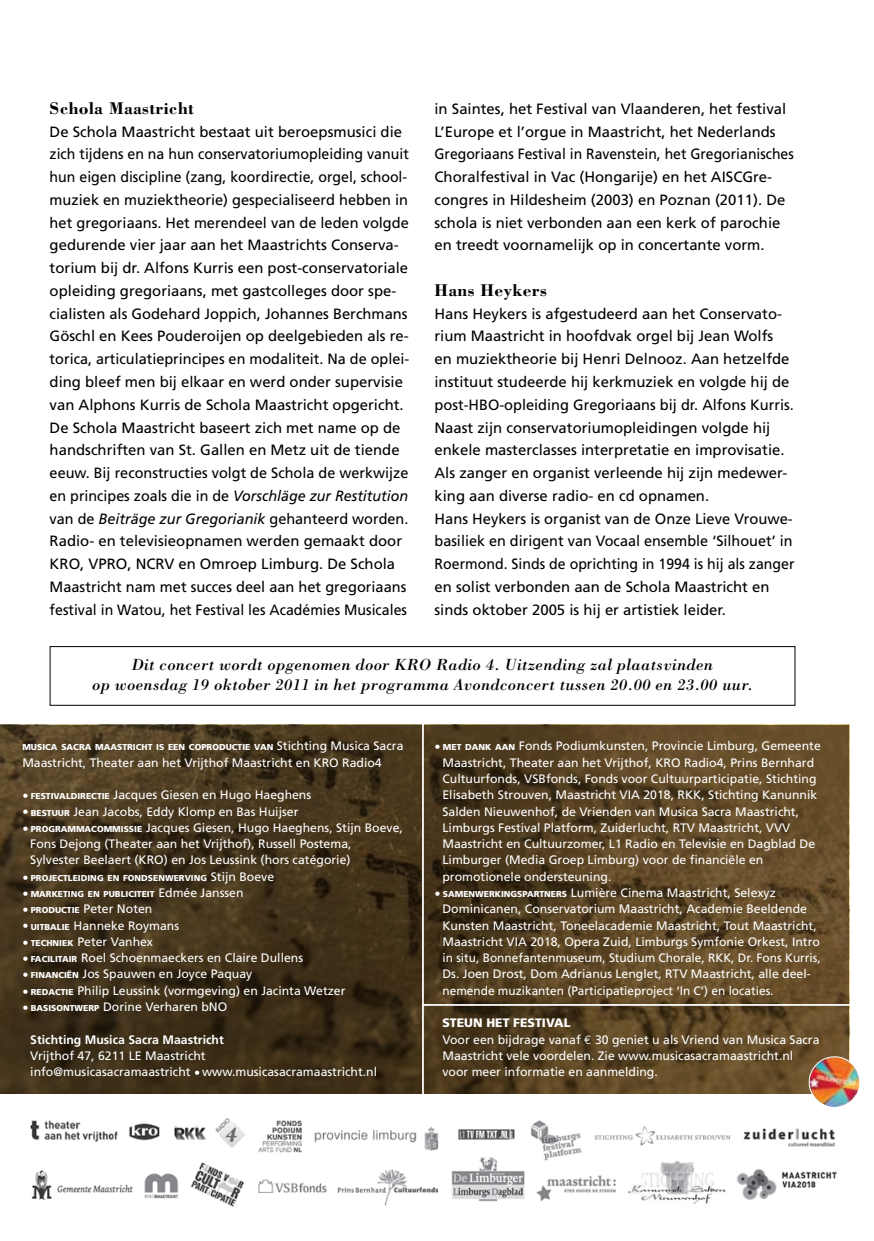
<style>
.page{position:relative;width:874px;height:1241px;background:#fff}
.page>*{position:absolute;margin:0;border:0;box-sizing:border-box;transform-origin:0 0}
.t1{font:700 17.5px "Bodoni";letter-spacing:.02em;color:#000}
.t2{font:italic 16.62px/19.9px "Bodoni";letter-spacing:.02em;color:#000;text-align:center}
.t3{font:14.88px/22.8px "Frutiger";color:#000}
.t4{font:12.25px/16.3px "Frutiger";color:#fff}
.t5{font:700 12.25px "Frutiger";color:#fff}
.t6{font:900 8.58px "Frutiger";color:#fff}
.s1{font-style:italic}
.s2{font-weight:400;font-size:12.25px}
.s3{font-weight:900}
.s4{font-weight:900;font-size:8.58px}
.s5{font-size:12.25px}
.s6{font-family:"Euro Mono"}
</style>
<div class="page">
<div style="left:50px;top:646px;width:745px;height:59px;border:1px solid #000"></div>
<svg style="left:0;top:724px;width:848px;height:369px;background:#4d3b1f"></svg>
<hr style="left:422px;top:720px;width:1px;height:380px;background:#fff">
<hr style="left:423px;top:1003px;width:436px;height:2px;background:#fff">
<img style="left:805px;top:1053px;width:55px;height:54px">
<img style="left:30px;top:1118px;width:807px;height:89px">
<p class="t1" style="left:50px;top:97px;width:146px">Schola Maastricht</p>
<p class="t3" style="left:50px;top:120px;width:361px">De Schola Maastricht bestaat uit beroepsmusici die zich tijdens en na hun conservatoriumopleiding vanuit hun eigen discipline (zang, koordirectie, orgel, school&shy;muziek en muziektheorie) gespecialiseerd hebben in het gregoriaans. Het merendeel van de leden volgde gedurende vier jaar aan het Maastrichts Conserva&shy;torium bij dr. Alfons Kurris een post-conservatoriale opleiding gregoriaans, met gastcolleges door spe&shy;cialisten als Godehard Joppich, Johannes Berchmans Göschl en Kees Pouderoijen op deelgebieden als re&shy;torica, articulatieprincipes en modaliteit. Na de oplei&shy;ding bleef men bij elkaar en werd onder supervisie van Alphons Kurris de Schola Maastricht opgericht.<br>De Schola Maastricht baseert zich met name op de handschriften van St. Gallen en Metz uit de tiende eeuw. Bij reconstructies volgt de Schola de werkwijze en principes zoals die in de <span class="s1">Vorschläge zur Restitution </span>van de <span class="s1">Beiträge zur Gregorianik</span> gehanteerd worden.<br>Radio- en televisieopnamen werden gemaakt door KRO, VPRO, NCRV en Omroep Limburg. De Schola Maastricht nam met succes deel aan het gregoriaans festival in Watou, het Festival les Académies Musicales</p>
<p class="t3" style="left:434px;top:97px;width:360px">in Saintes, het Festival van Vlaanderen, het festival L’Europe et l’orgue in Maastricht, het Nederlands Gregoriaans Festival in Ravenstein, het Gregorianisches Choralfestival in Vac (Hongarije) en het AISCGre&shy;congres in Hildesheim (2003) en Poznan (2011). De schola is niet verbonden aan een kerk of parochie en treedt voornamelijk op in concertante vorm.</p>
<p class="t1" style="left:434px;top:279px;width:114px">Hans Heykers</p>
<p class="t3" style="left:434px;top:302px;width:361px">Hans Heykers is afgestudeerd aan het Conservato&shy;rium Maastricht in hoofdvak orgel bij Jean Wolfs<br>en muziektheorie bij Henri Delnooz. Aan hetzelfde instituut studeerde hij kerkmuziek en volgde hij de post-HBO-opleiding Gregoriaans bij dr. Alfons Kurris.<br>Naast zijn conservatoriumopleidingen volgde hij enkele masterclasses interpretatie en improvisatie.<br>Als zanger en organist verleende hij zijn medewer&shy;king aan diverse radio- en cd opnamen.<br>Hans Heykers is organist van de Onze Lieve Vrouwe&shy;basiliek en dirigent van Vocaal ensemble ‘Silhouet’ in Roermond. Sinds de oprichting in 1994 is hij als zanger en solist verbonden aan de Schola Maastricht en sinds oktober 2005 is hij er artistiek leider.</p>
<p class="t2" style="left:92px;top:654px;width:662px">Dit concert wordt opgenomen door KRO Radio 4. Uitzending zal plaatsvinden<br>op woensdag 19 oktober 2011 in het programma Avondconcert tussen 20.00 en 23.00 uur.</p>
<p class="t6" style="left:22px;top:742px;width:382px">MUSICA SACRA MAASTRICHT IS EEN COPRODUCTIE VAN <span class="s2">Stichting Musica Sacra</span></p>
<p class="t4" style="left:22px;top:754px;width:361px">Maastricht, Theater aan het Vrijthof Maastricht en KRO Radio4</p>
<p class="t4" style="left:22px;top:786px;width:290px"><span class="s3">•</span> <span class="s4">FESTIVALDIRECTIE</span> Jacques Giesen en Hugo Haeghens</p>
<p class="t4" style="left:22px;top:802px;width:277px"><span class="s3">•</span> <span class="s4">BESTUUR</span> Jean Jacobs, Eddy Klomp en Bas Huijser</p>
<p class="t4" style="left:30px;top:819px;width:374px;text-indent:-8px"><span class="s3">•</span> <span class="s4">PROGRAMMACOMMISSIE</span> Jacques Giesen, Hugo Haeghens, Stijn Boeve,<br>Fons Dejong (Theater aan het Vrijthof), Russell Postema,<br>Sylvester Beelaert (KRO) en Jos Leussink (hors catégorie)</p>
<p class="t6" style="left:22px;top:872px;width:253px"><span class="s5">•</span> PROJECTLEIDING EN FONDSENWERVING <span class="s2">Stijn Boeve</span></p>
<p class="t6" style="left:22px;top:888px;width:222px"><span class="s5">•</span> MARKETING EN PUBLICITEIT <span class="s2">Edmée Janssen</span></p>
<p class="t4" style="left:22px;top:900px;width:131px"><span class="s3">•</span> <span class="s4">PRODUCTIE</span> Peter Noten</p>
<p class="t4" style="left:22px;top:916px;width:158px"><span class="s3">•</span> <span class="s4">UITBALIE</span> Hanneke Roymans</p>
<p class="t4" style="left:22px;top:933px;width:132px"><span class="s3">•</span> <span class="s4">TECHNIEK</span> Peter Vanhex</p>
<p class="t4" style="left:22px;top:949px;width:282px"><span class="s3">•</span> <span class="s4">FACILITAIR</span> Roel Schoenmaeckers en Claire Dullens</p>
<p class="t4" style="left:22px;top:965px;width:231px"><span class="s3">•</span> <span class="s4">FINANCIËN</span> Jos Spauwen en Joyce Paquay</p>
<p class="t4" style="left:22px;top:982px;width:324px"><span class="s3">•</span> <span class="s4">REDACTIE</span> Philip Leussink (vormgeving) en Jacinta Wetzer</p>
<p class="t4" style="left:22px;top:998px;width:206px"><span class="s3">•</span> <span class="s4">BASISONTWERP</span> Dorine Verharen bNO</p>
<p class="t5" style="left:30px;top:1031px;width:195px">Stichting Musica Sacra Maastricht</p>
<p class="t4" style="left:30px;top:1047px;width:348px">Vrijthof 47, 6211 LE Maastricht<br>info@musicasacramaastricht <span class="s3">•</span> www.musicasacramaastricht.nl</p>
<p class="t4" style="left:442px;top:737px;width:379px;text-indent:-8px"><span class="s3">•</span> <span class="s4">MET DANK AAN</span> Fonds Podiumkunsten, Provincie Limburg, Gemeente Maastricht, Theater aan het Vrijthof, KRO Radio4, Prins Bernhard Cultuurfonds, VSBfonds, Fonds voor Cultuurparticipatie, Stichting Elisabeth Strouven, Maastricht VIA 2018, RKK, Stichting Kanunnik Salden Nieuwenhof, de Vrienden van Musica Sacra Maastricht, Limburgs Festival Platform, Zuiderlucht, RTV Maastricht, VVV Maastricht en Cultuurzomer, L1 Radio en Televisie en Dagblad De Limburger (Media Groep Limburg) voor de financiële en promotionele ondersteuning.</p>
<p class="t4" style="left:442px;top:884px;width:379px;text-indent:-8px"><span class="s3">•</span> <span class="s4">SAMENWERKINGSPARTNERS</span> Lumière Cinema Maastricht, Selexyz Dominicanen, Conservatorium Maastricht, Academie Beeldende Kunsten Maastricht, Toneelacademie Maastricht, Tout Maastricht, Maastricht VIA 2018, Opera Zuid, Limburgs Symfonie Orkest, Intro in situ, Bonnefantenmuseum, Studium Chorale, RKK, Dr. Fons Kurris, Ds. Joen Drost, Dom Adrianus Lenglet, RTV Maastricht, alle deel&shy;nemende muzikanten (Participatieproject ‘In C’) en locaties.</p>
<p class="t4" style="left:442px;top:1014px;width:378px"><span class="s3">STEUN HET FESTIVAL<br></span>Voor een bijdrage vanaf <span class="s6">€</span> 30 geniet u als Vriend van Musica Sacra Maastricht vele voordelen. Zie www.musicasacramaastricht.nl voor meer informatie en aanmelding.</p>
</div>
